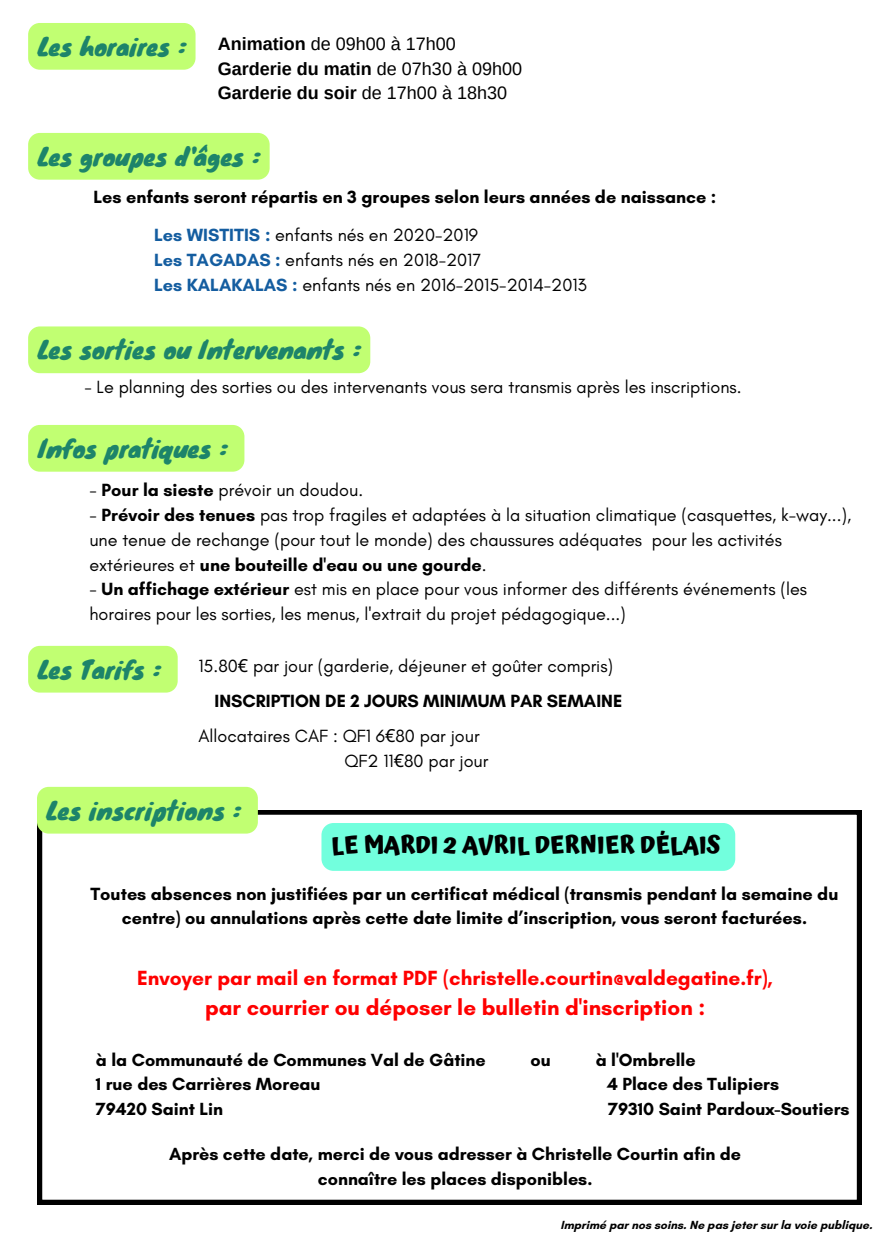
<style>
.page{position:relative;width:893px;height:1250px;background:#fff}
.page>*{position:absolute;margin:0;border:0;box-sizing:border-box;transform-origin:0 0}
.t1{font:24px "Knewave";color:#1d846a}
.t2{font:700 24px "Atma";color:#000}
.t3{font:700 22.35px "Glacial Indifference";color:#f00}
.t4{font:700 20.85px "Glacial Indifference";color:#f00}
.t5{font:18px/24.8px "Glacial Indifference";color:#000}
.t6{font:700 18px/24.8px "Glacial Indifference";color:#000;text-align:center}
.t7{font:18px/24.8px "Arimo";color:#000}
.t8{font:700 17.85px/24.8px "Glacial Indifference";color:#000;text-align:center}
.t9{font:700 12px "Glacial Indifference";color:#000}
.s1{font-weight:700}
.s2{font-weight:700;color:#145da0}
.s3{font-family:"Noto Sans"}
</style>
<div class="page">
<svg style="left:38px;top:810px;width:823px;height:394px"></svg>
<div style="left:28px;top:23px;width:167px;height:47px;background:#c1ff72"></div>
<div style="left:28px;top:326px;width:342px;height:47px;background:#c1ff72"></div>
<div style="left:28px;top:425px;width:216px;height:47px;background:#c1ff72"></div>
<div style="left:28px;top:133px;width:241px;height:47px;background:#c1ff72"></div>
<div style="left:37px;top:787px;width:221px;height:47px;background:#c1ff72"></div>
<div style="left:28px;top:646px;width:150px;height:47px;background:#c1ff72"></div>
<div style="left:321px;top:823px;width:414px;height:48px;background:#72ffdd;border-radius:12px"></div>
<h6 class="t1" style="left:38px;top:27px;width:150px">Les horaires :</h6>
<h2 class="t7" style="left:218px;top:31px;width:306px"><span class="s1">Animation</span> de 09h00 à 17h00<br><span class="s1">Garderie du matin</span> de 07h30 à 09h00<br><span class="s1">Garderie du soir</span> de 17h00 à 18h30</h2>
<h2 class="t1" style="left:38px;top:137px;width:224px">Les groupes d'âges :</h2>
<h5 class="t6" style="left:93px;top:185px;width:624px">Les enfants seront répartis en 3 groupes selon leurs années de naissance :</h5>
<h6 class="t5" style="left:154px;top:223px;width:434px"><span class="s2">Les WISTITIS :</span> enfants nés en 2020-2019<br><span class="s2">Les TAGADAS :</span> enfants nés en 2018-2017<br><span class="s2">Les KALAKALAS :</span> enfants nés en 2016-2015-2014-2013</h6>
<h2 class="t1" style="left:38px;top:330px;width:324px">Les sorties ou Intervenants :</h2>
<p class="t5" style="left:84px;top:375px;width:658px">- Le planning des sorties ou des intervenants vous sera transmis après les inscriptions.</p>
<h6 class="t1" style="left:38px;top:429px;width:191px">Infos pratiques :</h6>
<h6 class="t5" style="left:89px;top:478px;width:275px">- <span class="s1">Pour la sieste</span> prévoir un doudou.</h6>
<h6 class="t5" style="left:89px;top:502px;width:763px">- <span class="s1">Prévoir des tenues</span> pas trop fragiles et adaptées à la situation climatique (casquettes, k-way...), une tenue de rechange (pour tout le monde) des chaussures adéquates pour les activités extérieures et <span class="s1">une bouteille d'eau ou une gourde</span>.</h6>
<h6 class="t5" style="left:89px;top:577px;width:719px">- <span class="s1">Un affichage extérieur</span> est mis en place pour vous informer des différents événements (les horaires pour les sorties, les menus, l'extrait du projet pédagogique...)</h6>
<h2 class="t1" style="left:38px;top:650px;width:124px">Les Tarifs :</h2>
<h2 class="t5" style="left:198px;top:653px;width:416px">15.80<span class="s3">€</span> par jour (garderie, déjeuner et goûter compris)</h2>
<h6 class="t6" style="left:214px;top:688px;width:409px">INSCRIPTION DE 2 JOURS MINIMUM PAR SEMAINE</h6>
<h2 class="t5" style="left:344px;top:723px;width:145px;text-indent:-146px">Allocataires CAF : QF1 6<span class="s3">€</span>80 par jour<br>QF2 11<span class="s3">€</span>80 par jour</h2>
<h6 class="t1" style="left:47px;top:791px;width:196px">Les inscriptions :</h6>
<h5 class="t2" style="left:331px;top:830px;width:391px">LE MARDI 2 AVRIL DERNIER DÉLAIS</h5>
<p class="t6" style="left:90px;top:881px;width:749px">Toutes absences non justifiées par un certificat médical (transmis pendant la semaine du centre) ou annulations après cette date limite d’inscription, vous seront facturées.</p>
<h5 class="t4" style="left:137px;top:965px;width:637px">Envoyer par mail en format PDF (christelle.courtin@valdegatine.fr),</h5>
<h5 class="t3" style="left:205px;top:994px;width:501px">par courrier ou déposer le bulletin d'inscription :</h5>
<h3 class="t8" style="left:96px;top:1047px;width:391px">à la Communauté de Communes Val de Gâtine</h3>
<h3 class="t8" style="left:530px;top:1047px;width:22px">ou</h3>
<h3 class="t8" style="left:595px;top:1047px;width:101px">à l'Ombrelle</h3>
<h3 class="t8" style="left:96px;top:1072px;width:226px">1 rue des Carrières Moreau</h3>
<h3 class="t8" style="left:607px;top:1072px;width:173px">4 Place des Tulipiers</h3>
<h3 class="t8" style="left:96px;top:1096px;width:129px">79420 Saint Lin</h3>
<h3 class="t8" style="left:608px;top:1096px;width:243px">79310 Saint Pardoux-Soutiers</h3>
<h5 class="t8" style="left:169px;top:1141px;width:573px">Après cette date, merci de vous adresser à Christelle Courtin afin de connaître les places disponibles.</h5>
<h1 class="t9" style="left:560px;top:1217px;width:313px">Imprimé par nos soins. Ne pas jeter sur la voie publique.</h1>
</div>
